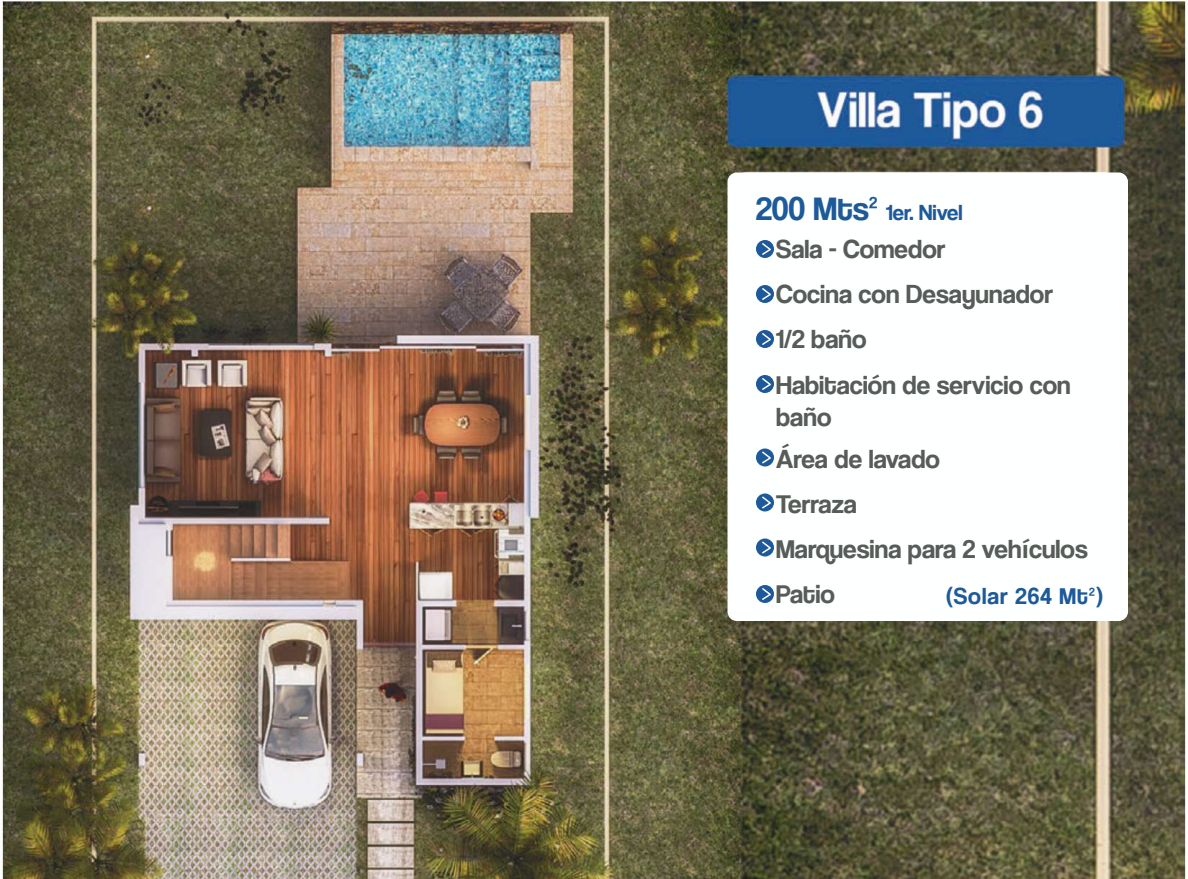
<style>
.page{position:relative;width:1188px;height:879px;background:#fff}
.page>*{position:absolute;margin:0;border:0;box-sizing:border-box;transform-origin:0 0}
.t1{font:27px/45.3px "Coolvetica Rg";color:#585c59}
.t2{font:24px "Coolvetica Rg";letter-spacing:.04em;color:#1e5a99}
.t3{font:22.5px "Coolvetica Rg";color:#1e5a99}
.s1{font-size:34.2px}
</style>
<div class="page">
<img style="left:0;top:0;width:1187px;height:879px">
<div style="left:728px;top:172px;width:400px;height:449px;background:#feffff;border-radius:9px"></div>
<div style="left:756px;top:240px;width:18px;height:18px;background:#1e5a99;border-radius:50%"></div>
<svg style="left:762px;top:242px;width:11px;height:14px"></svg>
<div style="left:756px;top:285px;width:18px;height:18px;background:#1e5a99;border-radius:50%"></div>
<svg style="left:762px;top:287px;width:11px;height:14px"></svg>
<div style="left:756px;top:330px;width:18px;height:18px;background:#1e5a99;border-radius:50%"></div>
<svg style="left:762px;top:332px;width:11px;height:14px"></svg>
<div style="left:756px;top:375px;width:18px;height:18px;background:#1e5a99;border-radius:50%"></div>
<svg style="left:762px;top:377px;width:11px;height:14px"></svg>
<div style="left:756px;top:448px;width:18px;height:18px;background:#1e5a99;border-radius:50%"></div>
<svg style="left:762px;top:450px;width:11px;height:15px"></svg>
<div style="left:756px;top:494px;width:18px;height:18px;background:#1e5a99;border-radius:50%"></div>
<svg style="left:762px;top:495px;width:11px;height:15px"></svg>
<div style="left:756px;top:538px;width:18px;height:18px;background:#1e5a99;border-radius:50%"></div>
<svg style="left:762px;top:540px;width:11px;height:15px"></svg>
<div style="left:756px;top:585px;width:18px;height:18px;background:#1e5a99;border-radius:50%"></div>
<svg style="left:762px;top:587px;width:11px;height:14px"></svg>
<p class="t3" style="left:756px;top:199px;width:208px"><span class="s1">200 Mts²</span> 1er. Nivel</p>
<p class="t1" style="left:776px;top:226px;width:171px">Sala - Comedor</p>
<p class="t1" style="left:776px;top:271px;width:296px">Cocina con Desayunador<br>1/2 baño<br>Habitación de servicio con</p>
<p class="t1" style="left:776px;top:396px;width:165px;line-height:41.7px">baño<br>Área de lavado</p>
<p class="t1" style="left:776px;top:481px;width:313px">Terraza<br>Marquesina para 2 vehículos<br>Patio</p>
<p class="t2" style="left:945px;top:582px;width:161px">(Solar 264 Mt²)</p>
</div>
